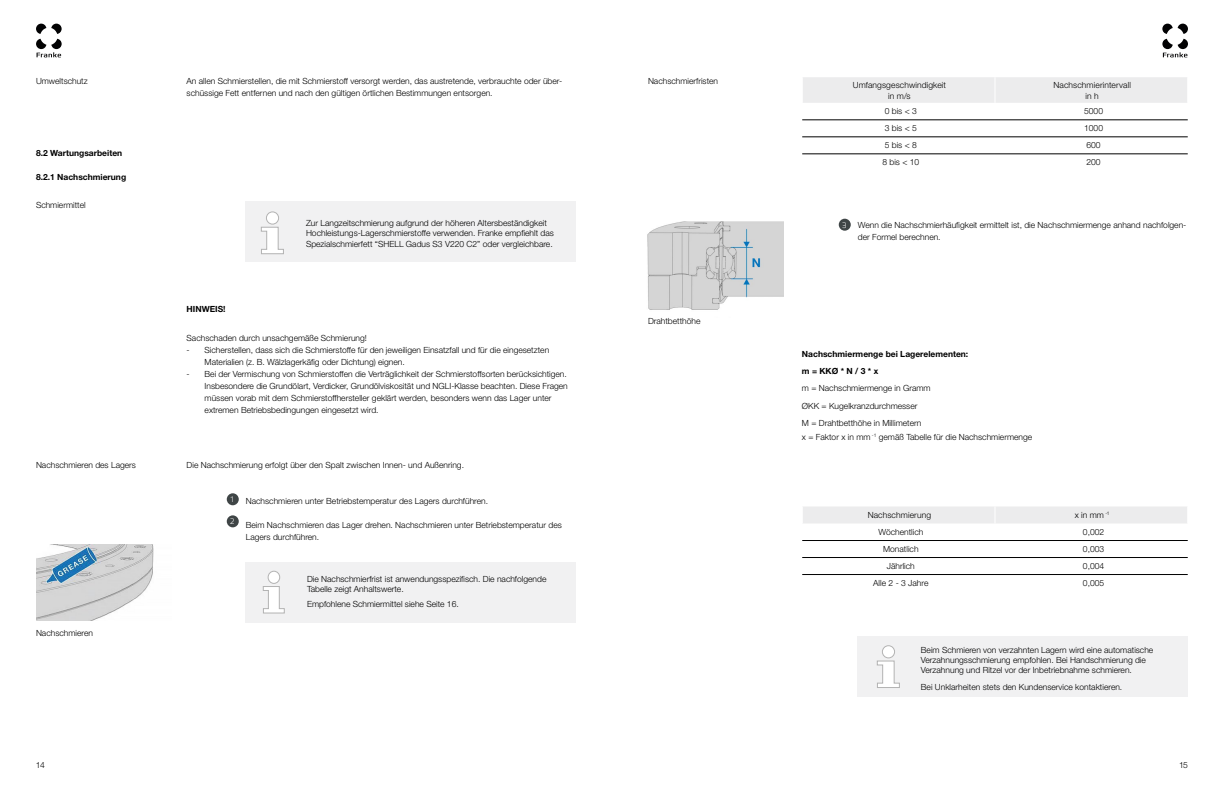
<style>
.page{position:relative;width:1224px;height:792px;background:#fff}
.page>*{position:absolute;margin:0;border:0;box-sizing:border-box;transform-origin:0 0}
.t1{font:300 8.5px/12px "Helvetica Neue LT Std";color:#000}
.t2{font:700 8.5px/17.3px "Helvetica Neue LT Std";color:#000}
.t3{font:200 8px "Francker Std";color:#fff}
</style>
<div class="page">
<svg style="left:36px;top:24px;width:26px;height:33px"></svg>
<svg style="left:1162px;top:24px;width:26px;height:33px"></svg>
<img style="left:36px;top:544px;width:118px;height:77px">
<div style="left:246px;top:202px;width:330px;height:60px;background:#f1f1f2"></div>
<svg style="left:261px;top:227px;width:23px;height:27px"></svg>
<div style="left:266px;top:212px;width:13px;height:12px;background:#fff;border-radius:50%"></div>
<div style="left:266px;top:212px;width:13px;height:12px;border:1px solid #b3b3b3;border-radius:50%"></div>
<div style="left:227px;top:493px;width:12px;height:12px;background:#3f4546;border-radius:50%"></div>
<div style="left:227px;top:515px;width:12px;height:12px;background:#3f4546;border-radius:50%"></div>
<div style="left:246px;top:562px;width:330px;height:60px;background:#f1f1f2"></div>
<svg style="left:263px;top:586px;width:22px;height:28px"></svg>
<div style="left:268px;top:571px;width:12px;height:12px;background:#fff;border-radius:50%"></div>
<div style="left:268px;top:571px;width:12px;height:13px;border:1px solid #b3b3b3;border-radius:50%"></div>
<div style="left:803px;top:77px;width:384px;height:26px;background:#ececed"></div>
<hr style="left:995px;top:120px;width:193px;height:1px;background:#000">
<hr style="left:995px;top:137px;width:193px;height:1px;background:#000">
<hr style="left:802px;top:120px;width:193px;height:1px;background:#000">
<hr style="left:802px;top:137px;width:193px;height:1px;background:#000">
<hr style="left:802px;top:154px;width:193px;height:1px;background:#000">
<hr style="left:995px;top:154px;width:193px;height:1px;background:#000">
<div style="left:858px;top:637px;width:330px;height:60px;background:#f1f1f2"></div>
<svg style="left:877px;top:661px;width:23px;height:27px"></svg>
<div style="left:882px;top:646px;width:13px;height:12px;background:#fff;border-radius:50%"></div>
<div style="left:882px;top:645px;width:13px;height:13px;border:1px solid #b3b3b3;border-radius:50%"></div>
<img style="left:647px;top:221px;width:136px;height:89px">
<div style="left:803px;top:507px;width:384px;height:16px;background:#ececed"></div>
<hr style="left:995px;top:540px;width:193px;height:1px;background:#000">
<hr style="left:995px;top:557px;width:193px;height:1px;background:#000">
<hr style="left:802px;top:540px;width:193px;height:1px;background:#000">
<hr style="left:802px;top:557px;width:193px;height:1px;background:#000">
<hr style="left:802px;top:574px;width:193px;height:1px;background:#000">
<hr style="left:995px;top:574px;width:193px;height:1px;background:#000">
<div style="left:839px;top:219px;width:12px;height:12px;background:#3f4546;border-radius:50%"></div>
<p class="t1" style="left:36px;top:75px;width:53px">Umweltschutz</p>
<p class="t1" style="left:187px;top:75px;width:377px">An allen Schmierstellen, die mit Schmierstoff versorgt werden, das austretende, verbrauchte oder über&shy;schüssige Fett entfernen und nach den gültigen örtlichen Bestimmungen entsorgen.</p>
<p class="t2" style="left:36px;top:144px;width:88px">8.2 Wartungsarbeiten</p>
<p class="t2" style="left:36px;top:168px;width:92px">8.2.1 Nachschmierung</p>
<p class="t1" style="left:36px;top:199px;width:51px">Schmiermittel</p>
<p class="t1" style="left:36px;top:459px;width:101px">Nachschmieren des Lagers</p>
<p class="t1" style="left:36px;top:627px;width:59px">Nachschmieren</p>
<p class="t1" style="left:306px;top:218px;width:249px;line-height:10.2px">Zur Langzeitschmierung aufgrund der höheren Altersbeständigkeit<br>Hochleistungs-Lagerschmierstoffe verwenden. Franke empfiehlt das<br>Spezialschmierfett “SHELL Gadus S3 V220 C2” oder vergleichbare.</p>
<p class="t2" style="left:187px;top:300px;width:41px">HINWEIS!</p>
<p class="t1" style="left:187px;top:332px;width:182px">Sachschaden durch unsachgemäße Schmierung!</p>
<p class="t1" style="left:205px;top:344px;width:346px;text-indent:-18px">- Sicherstellen, dass sich die Schmierstoffe für den jeweiligen Einsatzfall und für die eingesetzten<br>Materialien (z. B. Wälzlagerkäfig oder Dichtung) eignen.</p>
<p class="t1" style="left:205px;top:368px;width:365px;text-indent:-18px">- Bei der Vermischung von Schmierstoffen die Verträglichkeit der Schmierstoffsorten berücksichtigen.<br>Insbesondere die Grundölart, Verdicker, Grundölviskosität und NGLI-Klasse beachten. Diese Fragen müssen vorab mit dem Schmierstoffhersteller geklärt werden, besonders wenn das Lager unter extremen Betriebsbedingungen eingesetzt wird.</p>
<p class="t1" style="left:187px;top:459px;width:279px">Die Nachschmierung erfolgt über den Spalt zwischen Innen- und Außenring.</p>
<p class="t3" style="left:230px;top:495px;width:7px">1</p>
<p class="t3" style="left:230px;top:517px;width:7px">2</p>
<p class="t1" style="left:246px;top:495px;width:244px">Nachschmieren unter Betriebstemperatur des Lagers durchführen.</p>
<p class="t1" style="left:246px;top:519px;width:318px">Beim Nachschmieren das Lager drehen. Nachschmieren unter Betriebstemperatur des<br>Lagers durchführen.</p>
<p class="t1" style="left:307px;top:574px;width:241px;line-height:10.2px">Die Nachschmierfrist ist anwendungsspezifisch. Die nachfolgende<br>Tabelle zeigt Anhaltswerte.</p>
<p class="t1" style="left:307px;top:598px;width:153px">Empfohlene Schmiermittel siehe Seite 16.</p>
<p class="t1" style="left:648px;top:75px;width:72px">Nachschmierfristen</p>
<p class="t1" style="left:648px;top:315px;width:54px">Drahtbetthöhe</p>
<p class="t1" style="left:853px;top:79px;width:95px;line-height:11px;text-align:center">Umfangsgeschwindigkeit in m/s</p>
<p class="t1" style="left:1053px;top:79px;width:79px;line-height:11px;text-align:center">Nachschmierintervall in h</p>
<p class="t1" style="left:885px;top:105px;width:34px">0 bis &lt; 3</p>
<p class="t1" style="left:1084px;top:105px;width:20px">5000</p>
<p class="t1" style="left:885px;top:122px;width:34px">3 bis &lt; 5</p>
<p class="t1" style="left:1084px;top:122px;width:20px">1000</p>
<p class="t1" style="left:885px;top:139px;width:34px">5 bis &lt; 8</p>
<p class="t1" style="left:1087px;top:139px;width:16px">600</p>
<p class="t1" style="left:882px;top:156px;width:38px">8 bis &lt; 10</p>
<p class="t1" style="left:1087px;top:156px;width:16px">200</p>
<p class="t3" style="left:842px;top:220px;width:7px">3</p>
<p class="t1" style="left:858px;top:219px;width:330px">Wenn die Nachschmierhäufigkeit ermittelt ist, die Nachschmiermenge anhand nachfolgen&shy;der Formel berechnen.</p>
<p class="t2" style="left:802px;top:345px;width:168px">Nachschmiermenge bei Lagerelementen: m = KKØ * N / 3 * x</p>
<p class="t1" style="left:802px;top:379px;width:130px;line-height:17.3px">m = Nachschmiermenge in Gramm<br>ØKK = Kugelkranzdurchmesser<br>M = Drahtbetthöhe in Millimetern</p>
<p class="t1" style="left:802px;top:431px;width:232px">x = Faktor x in mm <sup>-1</sup> gemäß Tabelle für die Nachschmiermenge</p>
<p class="t1" style="left:868px;top:509px;width:65px">Nachschmierung</p>
<p class="t1" style="left:1075px;top:509px;width:36px">x in mm <sup>-1</sup></p>
<p class="t1" style="left:878px;top:526px;width:46px">Wöchentlich</p>
<p class="t1" style="left:1083px;top:526px;width:23px">0,002</p>
<p class="t1" style="left:883px;top:543px;width:37px">Monatlich</p>
<p class="t1" style="left:1083px;top:543px;width:23px">0,003</p>
<p class="t1" style="left:887px;top:560px;width:30px">Jährlich</p>
<p class="t1" style="left:1083px;top:560px;width:23px">0,004</p>
<p class="t1" style="left:873px;top:577px;width:57px">Alle 2 - 3 Jahre</p>
<p class="t1" style="left:1083px;top:577px;width:23px">0,005</p>
<p class="t1" style="left:921px;top:644px;width:234px;line-height:10.2px">Beim Schmieren von verzahnten Lagern wird eine automatische<br>Verzahnungsschmierung empfohlen. Bei Handschmierung die<br>Verzahnung und Ritzel vor der Inbetriebnahme schmieren.</p>
<p class="t1" style="left:921px;top:681px;width:203px">Bei Unklarheiten stets den Kundenservice kontaktieren.</p>
<p class="t1" style="left:36px;top:759px;width:10px">14</p>
<p class="t1" style="left:1179px;top:759px;width:10px">15</p>
</div>
